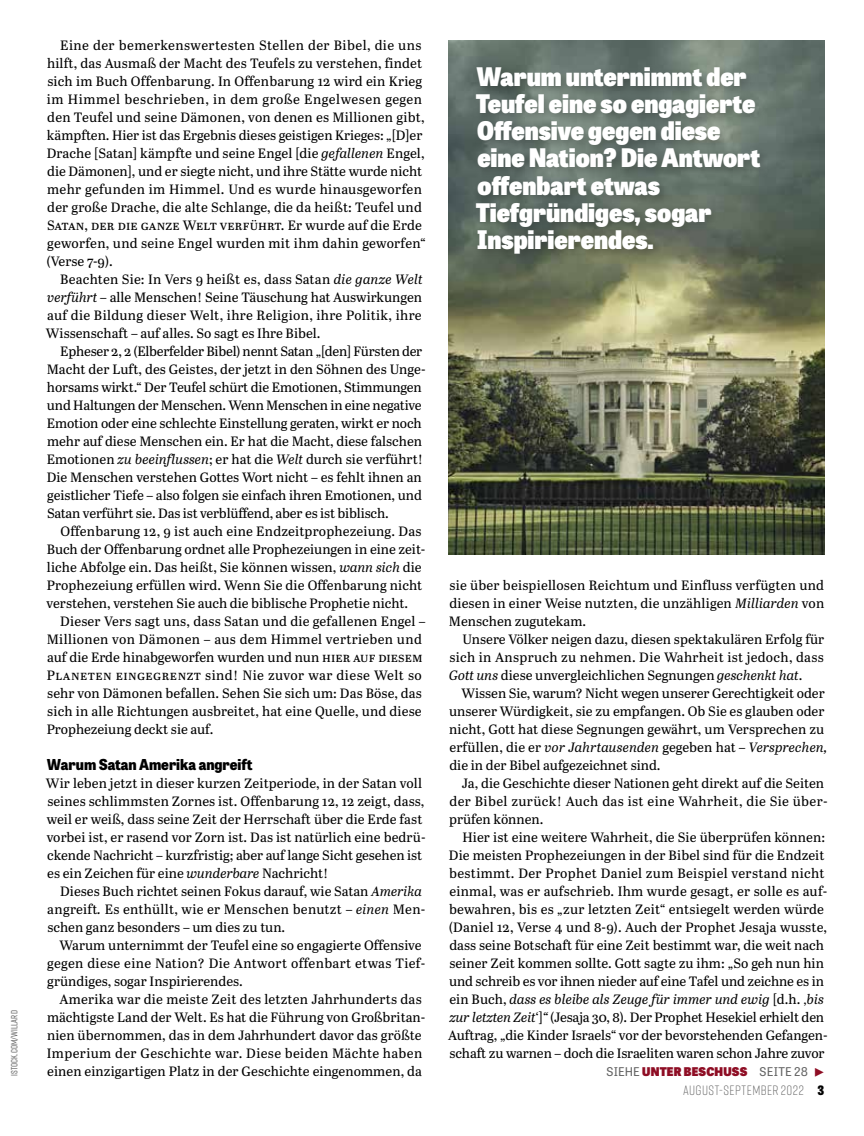
<style>
.page{position:relative;width:864px;height:1136px;background:#fff}
.page>*{position:absolute;margin:0;border:0;box-sizing:border-box;transform-origin:0 0}
.t1{font:800 25.5px/27px "Tablet Gothic Narrow";color:#fff}
.t2{font:800 15px "Tablet Gothic Narrow";color:#000}
.t3{font:13.5px/18px "Abril Text";color:#000}
.t4{font:300 13.5px "Rift Soft";letter-spacing:.03em;color:#636363}
.t5{font:800 12px "Tablet Gothic";letter-spacing:.02em;color:#8e0d24}
.t6{font:500 9px "Rift Soft";letter-spacing:.01em;color:#636363}
.s1{font-style:italic}
.s2{font-weight:400;color:#636363}
.s3{font-family:"Tablet Gothic Narrow";font-weight:800;font-size:12.9px;color:#000}
</style>
<div class="page">
<img style="left:449px;top:41px;width:375px;height:513px">
<div style="left:471px;top:63px;width:299px;height:202px;background:#000;opacity:.25"></div>
<p class="t6" style="left:8px;top:1075px;width:67px;rotate:-90deg">ISTOCK.COM/WILLARD</p>
<p class="t3" style="left:47px;top:35px;width:380px;text-indent:14px">Eine der bemerkenswertesten Stellen der Bibel, die uns hilft, das Ausmaß der Macht des Teufels zu verstehen, findet sich im Buch Offenbarung. In Offenbarung 12 wird ein Krieg im Himmel beschrieben, in dem große Engelwesen gegen den Teufel und seine Dämonen, von denen es Millionen gibt, kämpften. Hier ist das Ergebnis dieses geistigen Krieges: „[D]er Drache [Satan] kämpfte und seine Engel [die <span class="s1">gefallenen</span> Engel, die Dämonen], und er siegte nicht, und ihre Stätte wurde nicht mehr gefunden im Himmel. Und es wurde hinausgeworfen der große Drache, die alte Schlange, die da heißt: Teufel und Satan, der die ganze Welt verführt. Er wurde auf die Erde geworfen, und seine Engel wurden mit ihm dahin geworfen“ (Verse 7-9).</p>
<p class="t3" style="left:46px;top:269px;width:378px;text-align:justify;text-indent:14px">Beachten Sie: In Vers 9 heißt es, dass Satan <span class="s1">die ganze Welt verführt –</span> alle Menschen! Seine Täuschung hat Auswirkungen auf die Bildung dieser Welt, ihre Religion, ihre Politik, ihre Wissenschaft – auf alles. So sagt es Ihre Bibel.</p>
<p class="t3" style="left:47px;top:341px;width:380px;text-indent:14px">Epheser 2, 2 (Elberfelder Bibel) nennt Satan „[den] Fürsten der Macht der Luft, des Geistes, der jetzt in den Söhnen des Unge&shy;horsams wirkt.“ Der Teufel schürt die Emotionen, Stimmungen und Haltungen der Menschen. Wenn Menschen in eine negative Emotion oder eine schlechte Einstellung geraten, wirkt er noch mehr auf diese Menschen ein. Er hat die Macht, diese falschen Emotionen <span class="s1">zu beeinflussen</span>; er hat die <span class="s1">Welt</span> durch sie verführt!<br>Die Menschen verstehen Gottes Wort nicht – es fehlt ihnen an geistlicher Tiefe – also folgen sie einfach ihren Emotionen, und Satan verführt sie. Das ist verblüffend, aber es ist biblisch.</p>
<p class="t3" style="left:47px;top:521px;width:380px;text-indent:14px">Offenbarung 12, 9 ist auch eine Endzeitprophezeiung. Das Buch der Offenbarung ordnet alle Prophezeiungen in eine zeit&shy;liche Abfolge ein. Das heißt, Sie können wissen, <span class="s1">wann sich</span> die Prophezeiung erfüllen wird. Wenn Sie die Offenbarung nicht verstehen, verstehen Sie auch die biblische Prophetie nicht.</p>
<p class="t3" style="left:47px;top:611px;width:380px;text-indent:14px">Dieser Vers sagt uns, dass Satan und die gefallenen Engel – Millionen von Dämonen – aus dem Himmel vertrieben und auf die Erde hinabgeworfen wurden und nun hier auf diesem Planeten eingegrenzt sind! Nie zuvor war diese Welt so sehr von Dämonen befallen. Sehen Sie sich um: Das Böse, das sich in alle Richtungen ausbreitet, hat eine Quelle, und diese Prophezeiung deckt sie auf.</p>
<p class="t2" style="left:47px;top:753px;width:207px">Warum Satan Amerika angreift</p>
<p class="t3" style="left:46px;top:773px;width:381px">Wir leben jetzt in dieser kurzen Zeitperiode, in der Satan voll seines schlimmsten Zornes ist. Offenbarung 12, 12 zeigt, dass, weil er weiß, dass seine Zeit der Herrschaft über die Erde fast vorbei ist, er rasend vor Zorn ist. Das ist natürlich eine bedrü&shy;ckende Nachricht – kurzfristig; aber auf lange Sicht gesehen ist es ein Zeichen für eine <span class="s1">wunderbare</span> Nachricht!</p>
<p class="t3" style="left:47px;top:881px;width:379px;text-indent:13px">Dieses Buch richtet seinen Fokus darauf, wie Satan <span class="s1">Amerika </span>angreift<span class="s1">.</span> Es enthüllt, wie er Menschen benutzt – <span class="s1">einen</span> Men&shy;schen ganz besonders – um dies zu tun.</p>
<p class="t3" style="left:47px;top:935px;width:379px;text-indent:12px">Warum unternimmt der Teufel eine so engagierte Offensive gegen diese eine Nation? Die Antwort offenbart etwas Tief&shy;gründiges, sogar Inspirierendes.</p>
<p class="t3" style="left:47px;top:989px;width:380px;text-indent:13px">Amerika war die meiste Zeit des letzten Jahrhunderts das mächtigste Land der Welt. Es hat die Führung von Großbritan&shy;nien übernommen, das in dem Jahrhundert davor das größte Imperium der Geschichte war. Diese beiden Mächte haben einen einzigartigen Platz in der Geschichte eingenommen, da</p>
<h1 class="t1" style="left:476px;top:62px;width:285px">Warum unternimmt der<br>Teufel eine so engagierte<br>Offensive gegen diese eine Nation? Die Antwort offenbart etwas<br>Tiefgründiges, sogar<br>Inspirierendes.</h1>
<p class="t3" style="left:448px;top:575px;width:376px;text-align:justify">sie über beispiellosen Reichtum und Einfluss verfügten und diesen in einer Weise nutzten, die unzähligen <span class="s1">Milliarden</span> von Menschen zugutekam.</p>
<p class="t3" style="left:449px;top:629px;width:376px;text-align:justify;text-indent:13px">Unsere Völker neigen dazu, diesen spektakulären Erfolg für sich in Anspruch zu nehmen. Die Wahrheit ist jedoch, dass <span class="s1">Gott uns</span> diese unvergleichlichen Segnungen <span class="s1">geschenkt hat</span>.</p>
<p class="t3" style="left:449px;top:683px;width:379px;text-indent:12px">Wissen Sie, warum? Nicht wegen unserer Gerechtigkeit oder unserer Würdigkeit, sie zu empfangen. Ob Sie es glauben oder nicht, Gott hat diese Segnungen gewährt, um Versprechen zu erfüllen, die er <span class="s1">vor Jahrtausenden</span> gegeben hat – <span class="s1">Versprechen, </span>die in der Bibel aufgezeichnet sind.</p>
<p class="t3" style="left:449px;top:773px;width:380px;text-indent:13px">Ja, die Geschichte dieser Nationen geht direkt auf die Seiten der Bibel zurück! Auch das ist eine Wahrheit, die Sie über&shy;prüfen können.</p>
<p class="t3" style="left:448px;top:827px;width:381px;text-indent:14px">Hier ist eine weitere Wahrheit, die Sie überprüfen können:<br>Die meisten Prophezeiungen in der Bibel sind für die Endzeit bestimmt. Der Prophet Daniel zum Beispiel verstand nicht einmal, was er aufschrieb. Ihm wurde gesagt, er solle es auf&shy;bewahren, bis es „zur letzten Zeit“ entsiegelt werden würde (Daniel 12, Verse 4 und 8-9). Auch der Prophet Jesaja wusste, dass seine Botschaft für eine Zeit bestimmt war, die weit nach seiner Zeit kommen sollte. Gott sagte zu ihm: „So geh nun hin und schreib es vor ihnen nieder auf eine Tafel und zeichne es in ein Buch, <span class="s1">dass es bleibe als Zeuge für immer und ewig</span> [d.h. ‚<span class="s1">bis zur letzten Zeit</span>‘]<span class="s1">“</span> (Jesaja 30, 8). Der Prophet Hesekiel erhielt den Auftrag, „die Kinder Israels“ vor der bevorstehenden Gefangen&shy;schaft zu warnen – doch die Israeliten waren schon Jahre zuvor</p>
<p class="t5" style="left:606px;top:1062px;width:219px"><span class="s2">SIEHE</span> UNTER BESCHUSS <span class="s2">SEITE 28</span> ◆</p>
<p class="t4" style="left:682px;top:1080px;width:143px">AUGUST-SEPTEMBER 2022 <span class="s3">3</span></p>
</div>
